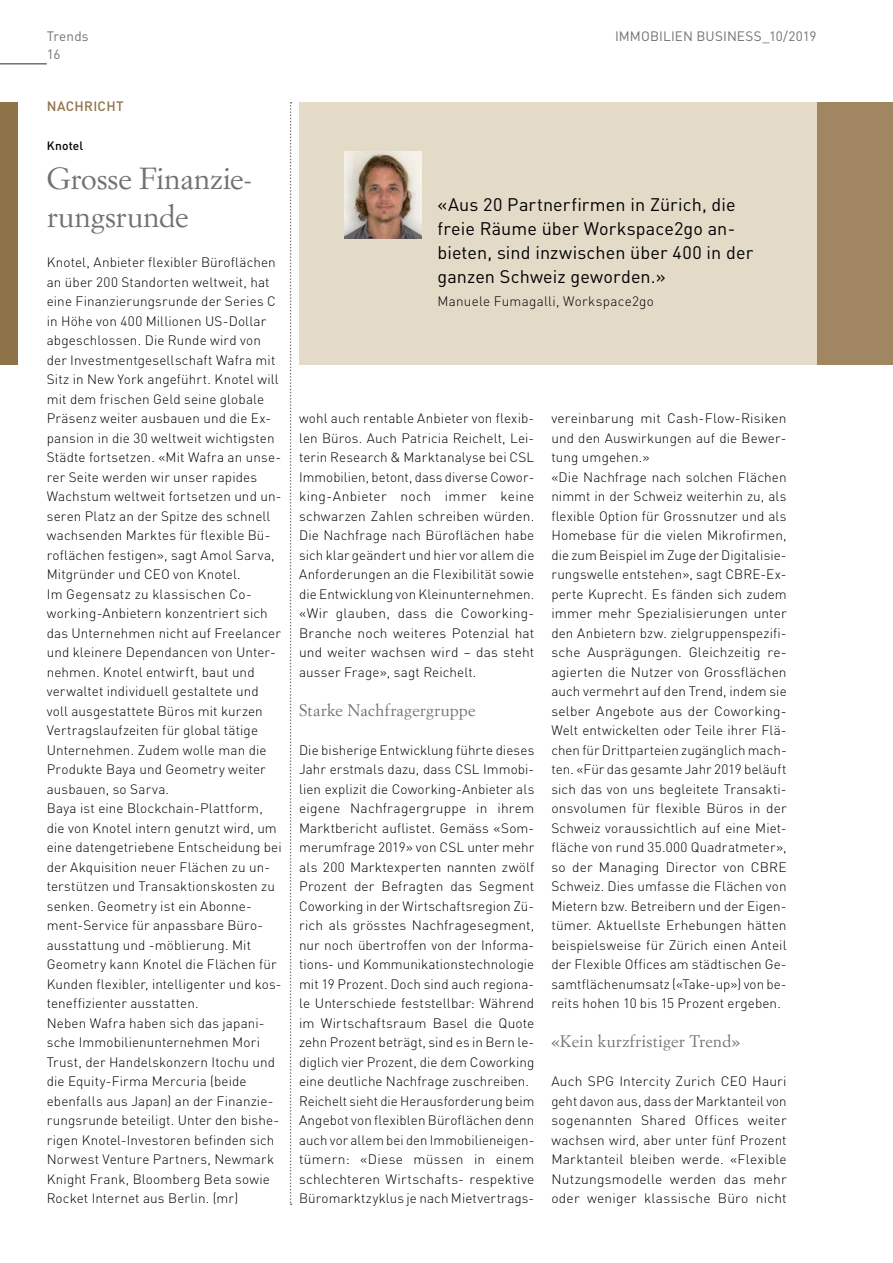
<style>
.page{position:relative;width:893px;height:1263px;background:#fff}
.page>*{position:absolute;margin:0;border:0;box-sizing:border-box;transform-origin:0 0}
.t1{font:30px/37.5px "Simoncini Garamond Std";letter-spacing:-.005em;color:#6f7370}
.t2{font:18px/24px "DIN Pro";letter-spacing:.005em;color:#000}
.t3{font:16.5px "Simoncini Garamond Std";letter-spacing:.015em;color:#6f7370}
.t4{font:300 13.5px/19.5px "DIN Pro";letter-spacing:.01em;color:#000}
.t5{font:13.5px "DIN Pro";letter-spacing:.01em;color:#6f7370}
.t6{font:500 13.5px "DIN Pro";letter-spacing:.02em;color:#8e7349}
.t7{font:500 12px "DIN Pro";letter-spacing:.015em;color:#000}
</style>
<div class="page">
<hr style="left:0;top:63px;width:47px;height:2px;background:#6f7370">
<div style="left:816px;top:102px;width:77px;height:263px;background:#a18761"></div>
<div style="left:0;top:102px;width:17px;height:263px;background:#8e7349"></div>
<div style="left:299px;top:102px;width:517px;height:263px;background:#e4dac8"></div>
<img style="left:345px;top:151px;width:77px;height:88px">
<svg style="left:290px;top:102px;width:2px;height:1103px"></svg>
<p class="t5" style="left:47px;top:26px;width:43px">Trends</p>
<p class="t5" style="left:47px;top:44px;width:15px">16</p>
<p class="t6" style="left:47px;top:95px;width:78px">NACHRICHT</p>
<p class="t7" style="left:47px;top:136px;width:38px">Knotel</p>
<h1 class="t1" style="left:47px;top:159px;width:207px">Grosse Finanzie&shy;rungsrunde</h1>
<p class="t4" style="left:47px;top:252px;width:236px">Knotel, Anbieter flexibler Büroflächen an über 200 Standorten weltweit, hat eine Finanzierungsrunde der Series C in Höhe von 400 Millionen US-Dollar abgeschlossen. Die Runde wird von der Investmentgesellschaft Wafra mit Sitz in New York angeführt. Knotel will mit dem frischen Geld seine globale Präsenz weiter ausbauen und die Ex&shy;pansion in die 30 weltweit wichtigsten Städte fortsetzen. «Mit Wafra an unse&shy;rer Seite werden wir unser rapides Wachstum weltweit fortsetzen und un&shy;seren Platz an der Spitze des schnell wachsenden Marktes für flexible Bü&shy;roflächen festigen», sagt Amol Sarva, Mitgründer und CEO von Knotel.<br>Im Gegensatz zu klassischen Co&shy;working-Anbietern konzentriert sich das Unternehmen nicht auf Freelancer und kleinere Dependancen von Unter&shy;nehmen. Knotel entwirft, baut und verwaltet individuell gestaltete und voll ausgestattete Büros mit kurzen Vertragslaufzeiten für global tätige Unternehmen. Zudem wolle man die Produkte Baya und Geometry weiter ausbauen, so Sarva.<br>Baya ist eine Blockchain-Plattform, die von Knotel intern genutzt wird, um eine datengetriebene Entscheidung bei der Akquisition neuer Flächen zu un&shy;terstützen und Transaktionskosten zu senken. Geometry ist ein Abonne&shy;ment-Service für anpassbare Büro&shy;ausstattung und -möblierung. Mit Geometry kann Knotel die Flächen für Kunden flexibler, intelligenter und kos&shy;teneffizienter ausstatten.<br>Neben Wafra haben sich das japani&shy;sche Immobilienunternehmen Mori Trust, der Handelskonzern Itochu und die Equity-Firma Mercuria (beide ebenfalls aus Japan) an der Finanzie&shy;rungsrunde beteiligt. Unter den bishe&shy;rigen Knotel-Investoren befinden sich Norwest Venture Partners, Newmark Knight Frank, Bloomberg Beta sowie Rocket Internet aus Berlin. (mr)</p>
<p class="t5" style="left:615px;top:26px;width:203px">IMMOBILIEN BUSINESS_10/2019</p>
<h2 class="t2" style="left:437px;top:190px;width:317px">«Aus 20 Partnerfirmen in Zürich, die freie Räume über Workspace2go an&shy;bieten, sind inzwischen über 400 in der ganzen Schweiz geworden.»</h2>
<p class="t4" style="left:437px;top:291px;width:218px">Manuele Fumagalli, Workspace2go</p>
<p class="t4" style="left:299px;top:408px;width:237px;text-align:justify">wohl auch rentable Anbieter von flexib&shy;len Büros. Auch Patricia Reichelt, Lei&shy;terin Research &amp; Marktanalyse bei CSL Immobilien, betont, dass diverse Cowor&shy;king-Anbieter noch immer keine schwarzen Zahlen schreiben würden.<br>Die Nachfrage nach Büroflächen habe sich klar geändert und hier vor allem die Anforderungen an die Flexibilität sowie die Entwicklung von Kleinunternehmen. «Wir glauben, dass die Coworking-Branche noch weiteres Potenzial hat und weiter wachsen wird – das steht ausser Frage», sagt Reichelt.</p>
<p class="t3" style="left:299px;top:700px;width:178px">Starke Nachfragergruppe</p>
<p class="t4" style="left:299px;top:739px;width:237px">Die bisherige Entwicklung führte dieses Jahr erstmals dazu, dass CSL Immobi&shy;lien explizit die Coworking-Anbieter als eigene Nachfragergruppe in ihrem Marktbericht auflistet. Gemäss «Som&shy;merumfrage 2019» von CSL unter mehr als 200 Marktexperten nannten zwölf Prozent der Befragten das Segment Coworking in der Wirtschaftsregion Zü&shy;rich als grösstes Nachfragesegment, nur noch übertroffen von der Informa&shy;tions- und Kommunikationstechnologie mit 19 Prozent. Doch sind auch regiona&shy;le Unterschiede feststellbar: Während im Wirtschaftsraum Basel die Quote zehn Prozent beträgt, sind es in Bern le&shy;diglich vier Prozent, die dem Coworking eine deutliche Nachfrage zuschreiben.<br>Reichelt sieht die Herausforderung beim Angebot von flexiblen Büroflächen denn auch vor allem bei den Immobilieneigen&shy;tümern: «Diese müssen in einem schlechteren Wirtschafts- respektive Büromarktzyklus je nach Mietvertrags-</p>
<p class="t4" style="left:551px;top:408px;width:237px">vereinbarung mit Cash-Flow-Risiken und den Auswirkungen auf die Bewer&shy;tung umgehen.»<br>«Die Nachfrage nach solchen Flächen nimmt in der Schweiz weiterhin zu, als flexible Option für Grossnutzer und als Homebase für die vielen Mikrofirmen, die zum Beispiel im Zuge der Digitalisie&shy;rungswelle entstehen», sagt CBRE-Ex&shy;perte Kuprecht. Es fänden sich zudem immer mehr Spezialisierungen unter den Anbietern bzw. zielgruppenspezifi&shy;sche Ausprägungen. Gleichzeitig re&shy;agierten die Nutzer von Grossflächen auch vermehrt auf den Trend, indem sie selber Angebote aus der Coworking-Welt entwickelten oder Teile ihrer Flä&shy;chen für Drittparteien zugänglich mach&shy;ten. «Für das gesamte Jahr 2019 beläuft sich das von uns begleitete Transakti&shy;onsvolumen für flexible Büros in der Schweiz voraussichtlich auf eine Miet&shy;fläche von rund 35.000 Quadratmeter», so der Managing Director von CBRE Schweiz. Dies umfasse die Flächen von Mietern bzw. Betreibern und der Eigen&shy;tümer. Aktuellste Erhebungen hätten beispielsweise für Zürich einen Anteil der Flexible Offices am städtischen Ge&shy;samtflächenumsatz («Take-up») von be&shy;reits hohen 10 bis 15 Prozent ergeben.</p>
<p class="t3" style="left:551px;top:1031px;width:190px">«Kein kurzfristiger Trend»</p>
<p class="t4" style="left:551px;top:1071px;width:237px;text-align:justify">Auch SPG Intercity Zurich CEO Hauri geht davon aus, dass der Marktanteil von sogenannten Shared Offices weiter wachsen wird, aber unter fünf Prozent Marktanteil bleiben werde. «Flexible Nutzungsmodelle werden das mehr oder weniger klassische Büro nicht</p>
</div>
